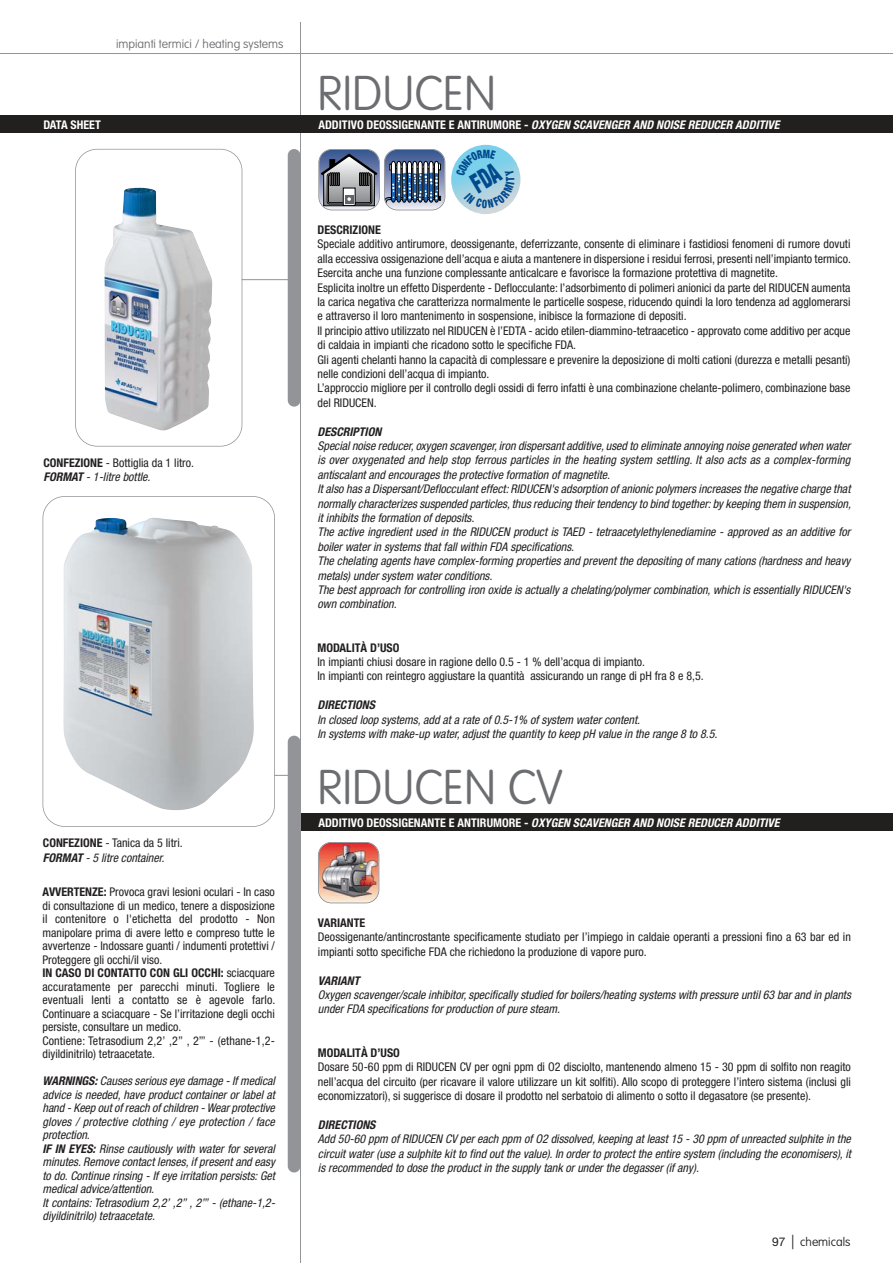
<style>
.page{position:relative;width:893px;height:1263px;background:#fff}
.page>*{position:absolute;margin:0;border:0;box-sizing:border-box;transform-origin:0 0}
.t1{font:100 48px "VAG Rounded";color:#6c6d70}
.t2{font:condensed 12px/14.4px "Helvetica Neue";color:#221f1f}
.t3{font:italic condensed 12px/14.4px "Helvetica Neue";color:#221f1f}
.t4{font:italic 700 condensed 12px "Helvetica Neue";color:#fff}
.t5{font:700 condensed 12px "Helvetica Neue";color:#221f1f}
.t6{font:italic 700 condensed 12px "Helvetica Neue";color:#221f1f}
.t7{font:100 12px "VAG Rounded";color:#6c6d70}
.t8{font:100 12px "VAG Rounded";color:#221f1f}
.t9{font:700 condensed 12px "Helvetica Neue";color:#fff}
.s1{font-style:normal}
.s2{font-weight:700}
.s3{font-weight:700;font-style:italic}
.s4{font-style:italic}
.s5{font-weight:700;font-style:normal}
.s6{font-family:"Helvetica Neue";font-weight:400}
.s7{font-family:"Avant Garde";font-weight:400;font-size:14.4px}
</style>
<div class="page">
<div style="left:300px;top:813px;width:593px;height:17px;background:#221f1f"></div>
<hr style="left:300px;top:22px;width:1px;height:1241px;background:#929498">
<hr style="left:0;top:53px;width:893px;height:1px;background:#929498">
<div style="left:0;top:116px;width:893px;height:17px;background:#221f1f"></div>
<hr style="left:198px;top:279px;width:97px;height:1px;background:#929498">
<div style="left:288px;top:149px;width:12px;height:258px;background:#929498;border-radius:6px"></div>
<div style="left:76px;top:150px;width:166px;height:296px;background:#fff;border-radius:21px"></div>
<img style="left:104px;top:188px;width:108px;height:243px">
<div style="left:75px;top:149px;width:167px;height:298px;border:2px solid #929498;border-radius:22px"></div>
<svg style="left:450px;top:144px;width:72px;height:71px"></svg>
<div style="left:449px;top:142px;width:74px;height:75px;border:3px solid #fff;border-radius:50%"></div>
<svg style="left:319px;top:150px;width:60px;height:60px"></svg>
<svg style="left:321px;top:154px;width:56px;height:52px;background:#797e89"></svg>
<div style="left:318px;top:149px;width:62px;height:61px;border:2px solid #7f8185;border-radius:14px"></div>
<svg style="left:385px;top:150px;width:60px;height:60px"></svg>
<svg style="left:385px;top:161px;width:56px;height:45px;background:#5e728b"></svg>
<div style="left:384px;top:149px;width:61px;height:61px;border:2px solid #7f8185;border-radius:14px"></div>
<hr style="left:198px;top:775px;width:97px;height:1px;background:#929498">
<div style="left:288px;top:736px;width:12px;height:436px;background:#929498;border-radius:6px"></div>
<div style="left:43px;top:497px;width:231px;height:329px;background:#fff;border-radius:21px"></div>
<img style="left:63px;top:518px;width:191px;height:292px">
<div style="left:43px;top:496px;width:232px;height:331px;border:2px solid #929498;border-radius:22px"></div>
<img style="left:319px;top:843px;width:60px;height:59px;border-radius:13px">
<div style="left:318px;top:842px;width:61px;height:61px;border:2px solid #7f8185;border-radius:14px"></div>
<svg style="left:456px;top:149px;width:58px;height:59px;background:#9ed4e6"></svg>
<p class="t7" style="left:116px;top:38px;width:169px">impianti termici / heating systems</p>
<h1 class="t1" style="left:317px;top:70px;width:180px">RIDUCEN</h1>
<p class="t4" style="left:317px;top:121px;width:343px"><span class="s1">P R O D U Z I O N 4 5 - 9 0 l i t r i / o r a -</span> PERMEATE PRODUCTION 45-90 litres/hour</p>
<p class="t9" style="left:43px;top:121px;width:59px">DATA SHEET</p>
<p class="t4" style="left:318px;top:121px;width:465px"><span class="s1">ADDITIVO DEOSSIGENANTE E ANTIRUMORE -</span> OXYGEN SCAVENGER AND NOISE REDUCER ADDITIVE</p>
<p class="t2" style="left:43px;top:456px;width:152px"><span class="s2">CONFEZIONE</span> - Bottiglia da 1 litro.<br><span class="s3">FORMAT</span> <span class="s4">-1-litre bottle.</span></p>
<p class="t3" style="left:43px;top:837px;width:141px"><span class="s5">CONFEZIONE</span> <span class="s1">- Tanica da 5 litri.<br></span><span class="s2">FORMAT</span> -5 litre container.</p>
<p class="t2" style="left:43px;top:886px;width:234px;line-height:13.5px"><span class="s2">AVVERTENZE:</span> Provoca gravi lesioni oculari - In caso di consultazione di un medico, tenere a disposizione il contenitore o l'etichetta del prodotto - Non manipolare prima di avere letto e compreso tutte le avvertenze - Indossare guanti / indumenti protettivi / Proteggere gli occhi/il viso.<br><span class="s2">IN CASO DI CONTATTO CON GLI OCCHI:</span> sciacquare accuratamente per parecchi minuti. Togliere le eventuali lenti a contatto se è agevole farlo.<br>Continuare a sciacquare - Se l’irritazione degli occhi persiste, consultare un medico.<br>Contiene: Tetrasodium 2,2’ ,2’’ , 2’’’ - (ethane-1,2- diyildinitrilo) tetraacetate.</p>
<p class="t3" style="left:43px;top:1075px;width:236px;line-height:13.5px"><span class="s2">WARNINGS:</span> Causes serious eye damage -If medical advice is needed,have product container or label at hand -Keep out of reach of children -Wearprotective gloves / protective clothing / eye protection / face protection.<br><span class="s2">IF IN EYES:</span> Rinse cautiously with water for several minutes.Remove contact lenses,if present and easy to do.Continue rinsing - If eye irritation persists:Get medicaladvice/attention.<br>It contains:Tetrasodium 2,2’ ,2’’ ,2’’’ - (ethane-1,2- diyildinitrilo) tetraacetate.</p>
<p class="t5" style="left:317px;top:225px;width:65px">DESCRIZIONE</p>
<p class="t2" style="left:317px;top:238px;width:535px">Speciale additivo antirumore, deossigenante, deferrizzante, consente di eliminare i fastidiosi fenomeni di rumore dovuti alla eccessiva ossigenazione dell’acqua e aiuta a mantenere in dispersione i residui ferrosi, presenti nell’impianto termico.<br>Esercita anche una funzione complessante anticalcare e favorisce la formazione protettiva di magnetite.<br>Esplicita inoltre un effetto Disperdente - Deflocculante: l’adsorbimento di polimeri anionici da parte del RIDUCEN aumenta la carica negativa che caratterizza normalmente le particelle sospese, riducendo quindi la loro tendenza ad agglomerarsi e attraverso il loro mantenimento in sospensione, inibisce la formazione di depositi.<br>Il principio attivo utilizzato nel RIDUCEN è l’EDTA - acido etilen-diammino-tetraacetico - approvato come additivo per acque di caldaia in impianti che ricadono sotto le specifiche FDA.<br>Gli agenti chelanti hanno la capacità di complessare e prevenire la deposizione di molti cationi (durezza e metalli pesanti) nelle condizioni dell’acqua di impianto.<br>L’approccio migliore per il controllo degli ossidi di ferro infatti è una combinazione chelante-polimero, combinazione base del RIDUCEN.</p>
<p class="t6" style="left:317px;top:427px;width:68px">DESCRIPTION</p>
<p class="t3" style="left:317px;top:440px;width:537px">Specialnoise reducer,oxygen scavenger,iron dispersant additive,used to eliminate annoying noise generated when water is over oxygenated and help stop ferrous particles in the heating system settling. It also acts as a complex-forming antiscalant and encourages the protective formation of magnetite.<br>It also has a Dispersant/Deflocculant effect:RIDUCEN's adsorption of anionic polymers increases the negative charge that normally characterizes suspended particles,thus reducing theirtendency to bind together:by keeping them in suspension, it inhibits the formation of deposits.<br>The active ingredient used in the RIDUCEN product is TAED - tetraacetylethylenediamine - approved as an additive for boilerwaterin systems that fallwithin FDA specifications.<br>The chelating agents have complex-forming properties and prevent the depositing of many cations (hardness and heavy metals) undersystem waterconditions.<br>The best approach for controlling iron oxide is actually a chelating/polymer combination,which is essentially RIDUCEN's own combination.</p>
<p class="t5" style="left:317px;top:643px;width:84px">MODALITÀ D’USO</p>
<p class="t2" style="left:317px;top:656px;width:388px">In impianti chiusi dosare in ragione dello 0.5 - 1 % dell’acqua di impianto.<br>In impianti con reintegro aggiustare la quantità assicurando un range di pH fra 8 e 8,5.</p>
<p class="t6" style="left:317px;top:701px;width:61px">DIRECTIONS</p>
<p class="t3" style="left:317px;top:713px;width:404px">In closed loop systems,add at a rate of 0.5-1% of system watercontent.<br>In systems with make-up water,adjust the quantity to keep pH value in the range 8 to 8.5.</p>
<h1 class="t1" style="left:317px;top:764px;width:247px">RIDUCEN CV</h1>
<p class="t4" style="left:318px;top:818px;width:465px"><span class="s1">ADDITIVO DEOSSIGENANTE E ANTIRUMORE -</span> OXYGEN SCAVENGER AND NOISE REDUCER ADDITIVE</p>
<p class="t5" style="left:318px;top:918px;width:49px">VARIANTE</p>
<p class="t2" style="left:318px;top:931px;width:534px">Deossigenante/antincrostante specificamente studiato per l’impiego in caldaie operanti a pressioni fino a 63 bar ed in impianti sotto specifiche FDA che richiedono la produzione di vapore puro.</p>
<p class="t6" style="left:318px;top:976px;width:45px">VARIANT</p>
<p class="t3" style="left:318px;top:989px;width:537px">Oxygen scavenger/scale inhibitor,specifically studied forboilers/heating systems with pressure until63 barand in plants underFDA specifications forproduction of pure steam.</p>
<p class="t5" style="left:318px;top:1048px;width:84px">MODALITÀ D’USO</p>
<p class="t2" style="left:318px;top:1061px;width:534px;text-align:justify">Dosare 50-60 ppm di RIDUCEN CV per ogni ppm di O2 disciolto, mantenendo almeno 15 - 30 ppm di solfito non reagito nell’acqua del circuito (per ricavare il valore utilizzare un kit solfiti). Allo scopo di proteggere l’intero sistema (inclusi gli economizzatori), si suggerisce di dosare il prodotto nel serbatoio di alimento o sotto il degasatore (se presente).</p>
<p class="t6" style="left:318px;top:1120px;width:61px">DIRECTIONS</p>
<p class="t3" style="left:318px;top:1133px;width:537px">Add 50-60 ppm of RIDUCEN CV pereach ppm of O2 dissolved,keeping at least 15 -30 ppm of unreacted sulphite in the circuit water(use a sulphite kit to find out the value).In orderto protect the entire system (including the economisers),it is recommended to dose the product in the supply tank orunderthe degasser(if any).</p>
<p class="t8" style="left:772px;top:1236px;width:80px"><span class="s6">97</span> <span class="s7">|</span> chemicals</p>
</div>
